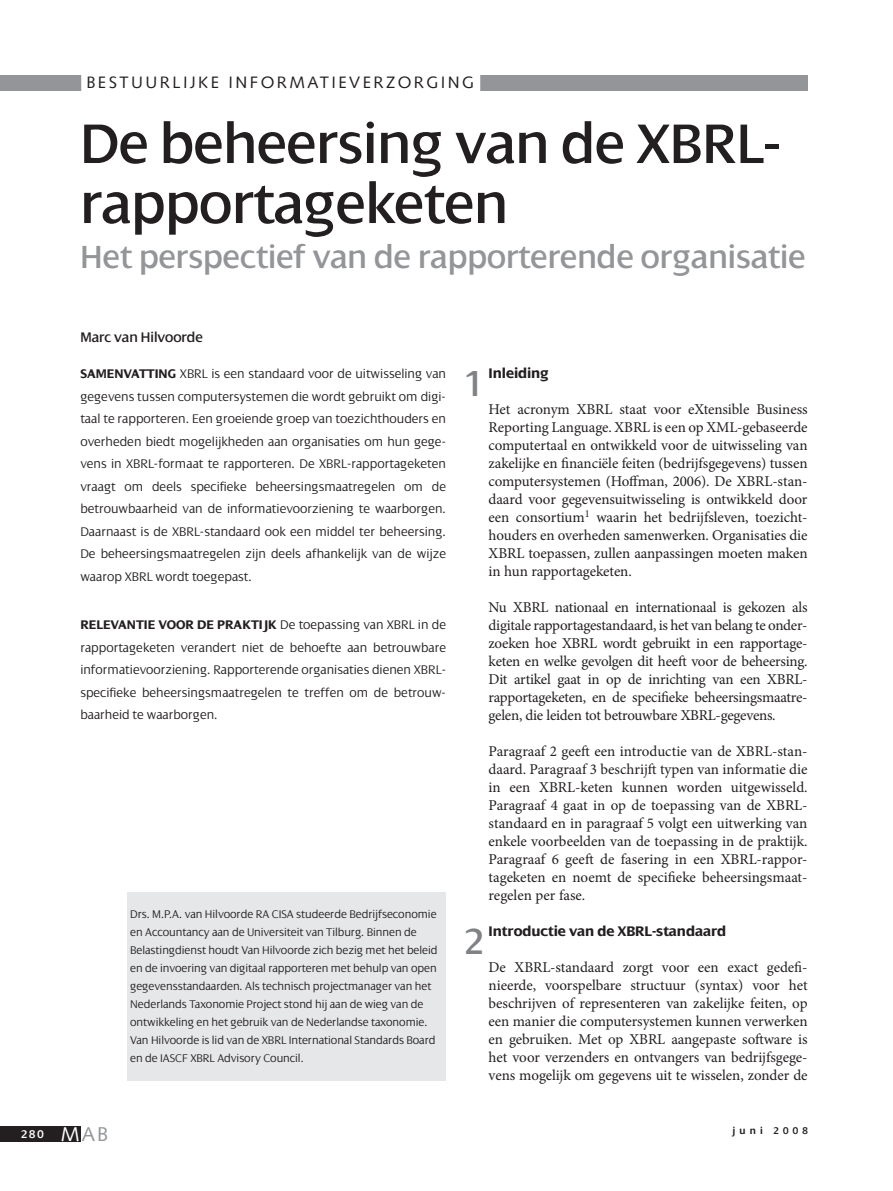
<style>
.page{position:relative;width:893px;height:1191px;background:#fff}
.page>*{position:absolute;margin:0;border:0;box-sizing:border-box;transform-origin:0 0}
.t1{font:60px/60px "Dialog";letter-spacing:-.005em;color:#231f20}
.t2{font:39px "Dialog";color:#808285}
.t3{font:34.5px "Dialog";color:#939598}
.t4{font:19.95px "Syntax LT Std";color:#939598}
.t5{font:16.5px "Syntax LT Std";letter-spacing:.15em;color:#231f20}
.t6{font:15px/18px "Minion Pro";letter-spacing:-.005em;color:#231f20;text-align:justify}
.t7{font:700 15px "Dialog";letter-spacing:-.005em;color:#231f20}
.t8{font:15px "Dialog";letter-spacing:-.005em;color:#231f20}
.t9{font:300 13.5px/22.5px "Dialog";color:#231f20;text-align:justify}
.t10{font:300 12px/18px "Dialog";letter-spacing:-.005em;color:#231f20}
.t11{font:600 12px "Dialog";color:#fff}
.t12{font:600 10.5px "Dialog";letter-spacing:.4em;color:#231f20}
.s1{font-weight:700}
.s2{color:#fff}
</style>
<div class="page">
<div style="left:0;top:1126px;width:81px;height:16px;background:#231f20"></div>
<div style="left:0;top:75px;width:808px;height:15px;background:#939598"></div>
<div style="left:81px;top:71px;width:399px;height:21px;background:#fff"></div>
<div style="left:127px;top:891px;width:319px;height:189px;background:#e6e7e9"></div>
<p class="t5" style="left:86px;top:74px;width:389px">BESTUURLIJKE INFORMATIEVERZORGING</p>
<h1 class="t1" style="left:80px;top:116px;width:702px">De beheersing van de XBRL&shy;rapportageketen</h1>
<h3 class="t3" style="left:80px;top:241px;width:727px">Het perspectief van de rapporterende organisatie</h3>
<p class="t8" style="left:80px;top:330px;width:124px">Marc van Hilvoorde</p>
<p class="t9" style="left:80px;top:363px;width:367px"><span class="s1">SAMENVATTING</span> XBRL is een standaard voor de uitwisseling van gegevens tussen computersystemen die wordt gebruikt om digi&shy;taal te rapporteren. Een groeiende groep van toezichthouders en overheden biedt mogelijkheden aan organisaties om hun gege&shy;vens in XBRL-formaat te rapporteren. De XBRL-rapportageketen vraagt om deels specifieke beheersingsmaatregelen om de betrouwbaarheid van de informatievoorziening te waarborgen.<br>Daarnaast is de XBRL-standaard ook een middel ter beheersing.<br>De beheersingsmaatregelen zijn deels afhankelijk van de wijze waarop XBRL wordt toegepast.</p>
<h2 class="t2" style="left:465px;top:365px;width:21px">1</h2>
<p class="t7" style="left:489px;top:367px;width:61px">Inleiding</p>
<p class="t6" style="left:489px;top:402px;width:320px">Het acronym XBRL staat voor eXtensible Business Reporting Language. XBRL is een op XML-gebaseerde computertaal en ontwikkeld voor de uitwisseling van zakelijke en financiële feiten (bedrijfsgegevens) tussen computersystemen (Hoffman, 2006). De XBRL-stan&shy;daard voor gegevensuitwisseling is ontwikkeld door een consortium<sup>1</sup> waarin het bedrijfsleven, toezicht&shy;houders en overheden samenwerken. Organi saties die XBRL toepassen, zullen aanpassingen moeten maken in hun rapportageketen.</p>
<p class="t6" style="left:489px;top:600px;width:320px">Nu XBRL nationaal en internationaal is gekozen als digitale rapportagestandaard, is het van belang te onder&shy;zoeken hoe XBRL wordt gebruikt in een rapportage&shy;keten en welke gevolgen dit heeft voor de beheersing.<br>Dit artikel gaat in op de inrichting van een XBRL&shy;rapportageketen, en de specifieke beheersingsmaatre&shy;gelen, die leiden tot betrouwbare XBRL-gegevens.</p>
<p class="t6" style="left:489px;top:744px;width:320px">Paragraaf 2 geeft een introductie van de XBRL-stan&shy;daard. Paragraaf 3 beschrijft typen van informatie die in een XBRL-keten kunnen worden uitgewisseld.<br>Paragraaf 4 gaat in op de toepassing van de XBRL&shy;standaard en in paragraaf 5 volgt een uitwerking van enkele voorbeelden van de toepassing in de praktijk.<br>Paragraaf 6 geeft de fasering in een XBRL-rappor&shy;tageketen en noemt de specifieke beheersingsmaat&shy;regelen per fase.</p>
<p class="t7" style="left:489px;top:925px;width:239px">Introductie van de XBRL-standaard</p>
<p class="t6" style="left:489px;top:960px;width:321px">De XBRL-standaard zorgt voor een exact gedefi&shy;nieerde, voorspelbare structuur (syntax) voor het beschrijven of representeren van zakelijke feiten, op een manier die computersystemen kunnen verwerken en gebruiken. Met op XBRL aangepaste software is het voor verzenders en ontvangers van bedrijfsgege&shy;vens mogelijk om gegevens uit te wisselen, zonder de</p>
<p class="t9" style="left:80px;top:615px;width:367px"><span class="s1">RELEVANTIE VOOR DE PRAKTIJK</span> De toepassing van XBRL in de rapportageketen verandert niet de behoefte aan betrouwbare informatievoorziening. Rapporterende organisaties dienen XBRL&shy;specifieke beheersingsmaatregelen te treffen om de betrouw&shy;baarheid te waarborgen.</p>
<p class="t10" style="left:130px;top:906px;width:309px">Drs. M.P.A. van Hilvoorde RA CISA studeerde Bedrijfseconomie en Accountancy aan de Universiteit van Tilburg. Binnen de Belastingdienst houdt Van Hilvoorde zich bezig met het beleid en de invoering van digitaal rapporteren met behulp van open gegevensstandaarden. Als technisch projectmanager van het Nederlands Taxonomie Project stond hij aan de wieg van de ontwikkeling en het gebruik van de Nederlandse taxonomie.<br>Van Hilvoorde is lid van de XBRL International Standards Board en de IASCF XBRL Advisory Council.</p>
<h2 class="t2" style="left:465px;top:923px;width:21px">2</h2>
<p class="t11" style="left:21px;top:1129px;width:24px">280</p>
<p class="t12" style="left:732px;top:1127px;width:77px">juni 2008</p>
<h3 class="t4" style="left:61px;top:1124px;width:49px"><span class="s2">M</span>AB</h3>
</div>
